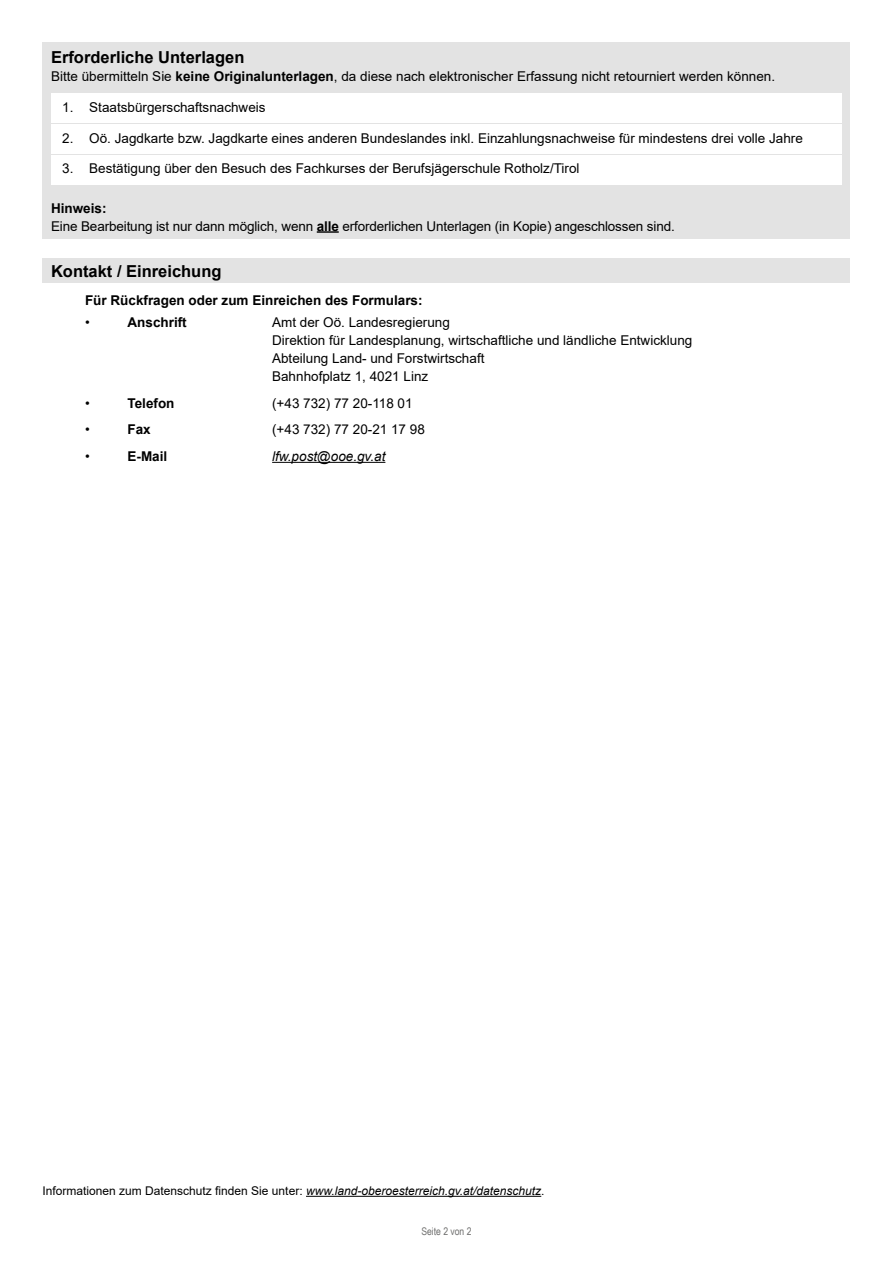
<style>
.page{position:relative;width:893px;height:1263px;background:#fff}
.page>*{position:absolute;margin:0;border:0;box-sizing:border-box;transform-origin:0 0}
.Formularabschnitt_H2{font:700 16.5px "Arial";color:#000}
.Formular_Abschluss_P_Text_-_OHNE_Grundli{font:13.5px/18px "Arial";color:#000}
.Formular_Abschluss_H3{font:700 13.5px "Arial";color:#000}
.t1{font:italic 13.5px "Arial";color:#000}
.Formular_Abschluss_P_Hinweis_Datenschutz{font:12px "Arial";color:#000}
.t2{font:10.5px "Arial Narrow";color:#6f6f6e}
.s1{font-weight:700}
.s2{font-style:italic}
</style>
<div class="page">
<div style="left:43px;top:43px;width:807px;height:196px;background:#e3e3e3"></div>
<div style="left:51px;top:93px;width:791px;height:30px;background:#fff"></div>
<div style="left:51px;top:124px;width:791px;height:30px;background:#fff"></div>
<div style="left:51px;top:155px;width:791px;height:30px;background:#fff"></div>
<hr style="left:317px;top:231px;width:22px;height:2px;background:#000">
<hr style="left:306px;top:1196px;width:235px;height:1px;background:#000">
<div style="left:43px;top:259px;width:807px;height:24px;background:#e3e3e3"></div>
<hr style="left:272px;top:462px;width:113px;height:1px;background:#000">
<h2 class="Formularabschnitt_H2" style="left:51px;top:46px;width:195px">Erforderliche Unterlagen</h2>
<p class="Formular_Abschluss_P_Text_-_OHNE_Grundli" style="left:51px;top:67px;width:726px">Bitte übermitteln Sie <span class="s1">keine Originalunterlagen</span>, da diese nach elektronischer Erfassung nicht retourniert werden können.</p>
<p class="Formular_Abschluss_P_Text_-_OHNE_Grundli" style="left:62px;top:98px;width:205px">1. Staatsbürgerschaftsnachweis</p>
<p class="Formular_Abschluss_P_Text_-_OHNE_Grundli" style="left:62px;top:129px;width:742px">2. Oö. Jagdkarte bzw. Jagdkarte eines anderen Bundeslandes inkl. Einzahlungsnachweise für mindestens drei volle Jahre</p>
<p class="Formular_Abschluss_P_Text_-_OHNE_Grundli" style="left:62px;top:159px;width:519px">3. Bestätigung über den Besuch des Fachkurses der Berufsjägerschule Rotholz/Tirol</p>
<p class="Formular_Abschluss_P_Text_-_OHNE_Grundli" style="left:51px;top:199px;width:625px"><span class="s1">Hinweis:<br></span>Eine Bearbeitung ist nur dann möglich, wenn <span class="s1">alle</span> erforderlichen Unterlagen (in Kopie) angeschlossen sind.</p>
<h2 class="Formularabschnitt_H2" style="left:51px;top:259px;width:172px">Kontakt / Einreichung</h2>
<h3 class="Formular_Abschluss_H3" style="left:85px;top:291px;width:339px">Für Rückfragen oder zum Einreichen des Formulars:</h3>
<p class="Formular_Abschluss_P_Text_-_OHNE_Grundli" style="left:85px;top:314px;width:6px">•</p>
<p class="Formular_Abschluss_H3" style="left:128px;top:313px;width:61px">Anschrift</p>
<p class="Formular_Abschluss_P_Text_-_OHNE_Grundli" style="left:272px;top:314px;width:422px">Amt der Oö. Landesregierung<br>Direktion für Landesplanung, wirtschaftliche und ländliche Entwicklung Abteilung Land- und Forstwirtschaft<br>Bahnhofplatz 1, 4021 Linz</p>
<p class="Formular_Abschluss_P_Text_-_OHNE_Grundli" style="left:85px;top:394px;width:6px">•</p>
<p class="Formular_Abschluss_H3" style="left:128px;top:394px;width:49px">Telefon</p>
<p class="Formular_Abschluss_P_Text_-_OHNE_Grundli" style="left:272px;top:394px;width:142px">(+43 732) 77 20-118 01</p>
<p class="Formular_Abschluss_P_Text_-_OHNE_Grundli" style="left:85px;top:421px;width:6px">•</p>
<p class="Formular_Abschluss_H3" style="left:128px;top:420px;width:25px">Fax</p>
<p class="Formular_Abschluss_P_Text_-_OHNE_Grundli" style="left:272px;top:421px;width:154px">(+43 732) 77 20-21 17 98</p>
<p class="Formular_Abschluss_P_Text_-_OHNE_Grundli" style="left:85px;top:447px;width:6px">•</p>
<p class="Formular_Abschluss_H3" style="left:128px;top:447px;width:41px">E-Mail</p>
<p class="t1" style="left:272px;top:447px;width:115px">lfw.post@ooe.gv.at</p>
<p class="Formular_Abschluss_P_Hinweis_Datenschutz" style="left:43px;top:1182px;width:504px">Informationen zum Datenschutz finden Sie unter: <span class="s2">www.land-oberoesterreich.gv.at/datenschutz</span>.</p>
<p class="t2" style="left:421px;top:1223px;width:52px">Seite 2 von 2</p>
</div>
